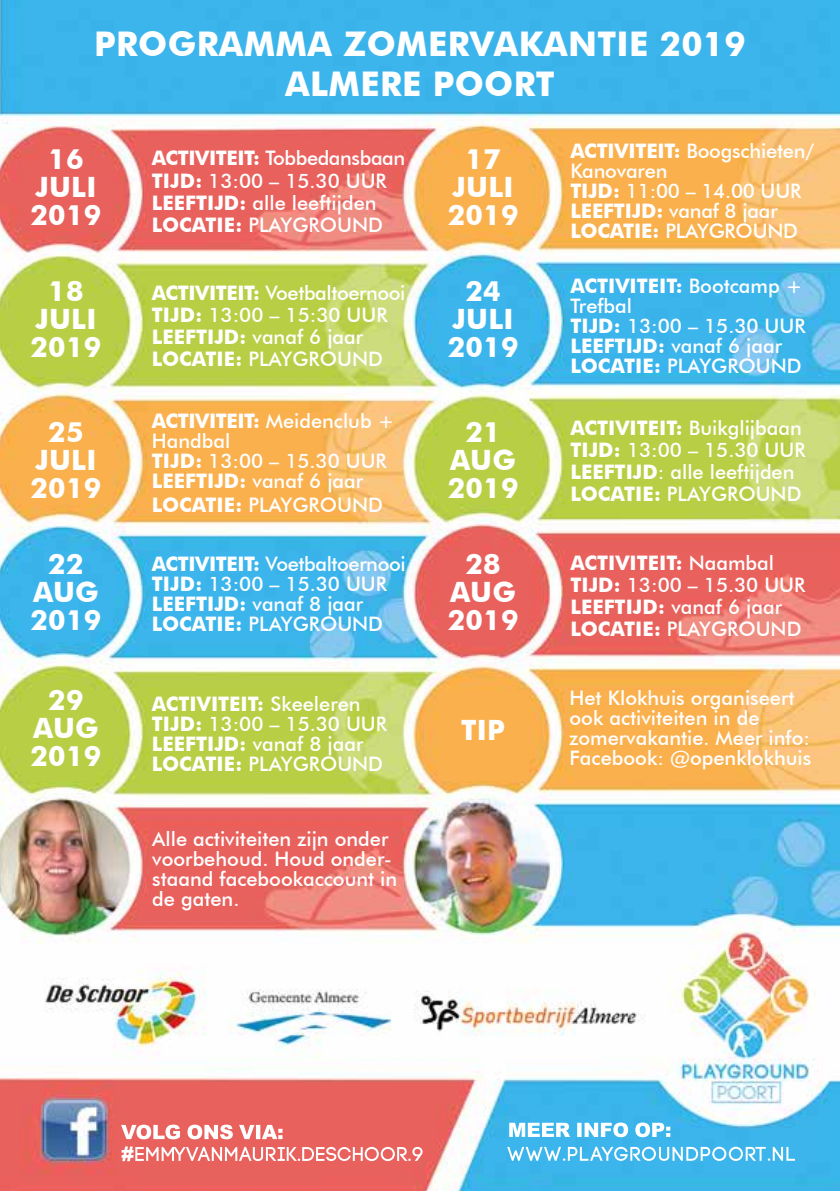
<style>
.page{position:relative;width:840px;height:1191px;background:#fff}
.page>*{position:absolute;margin:0;border:0;box-sizing:border-box;transform-origin:0 0}
.t1{font:700 34px/40px "Futura BT";letter-spacing:.01em;color:#fff;text-align:center}
.t2{font:700 28px/28px "Futura BT";letter-spacing:.01em;color:#fff;text-align:center}
.t3{font:500 20px/20px "Futura BT";color:#fff}
.s1{font-weight:700}
</style>
<div class="page">
<img style="left:0;top:0;width:839px;height:1191px">
<img style="left:0;top:293px;width:1px;height:122px">
<svg style="left:507px;top:1146px;width:287px;height:15px"></svg>
<svg style="left:509px;top:1122px;width:161px;height:15px"></svg>
<svg style="left:121px;top:1146px;width:301px;height:15px"></svg>
<svg style="left:121px;top:1124px;width:161px;height:15px"></svg>
<h1 class="t1" style="left:94px;top:23px;width:652px">PROGRAMMA ZOMERVAKANTIE 2019<br>ALMERE POORT</h1>
<h2 class="t2" style="left:30px;top:145px;width:72px">16<br>JULI<br>2019</h2>
<h2 class="t2" style="left:30px;top:276px;width:72px">18<br>JULI<br>2019</h2>
<h2 class="t2" style="left:30px;top:418px;width:72px">25<br>JULI<br>2019</h2>
<h2 class="t2" style="left:30px;top:550px;width:72px">22<br>AUG<br>2019</h2>
<h2 class="t2" style="left:30px;top:686px;width:72px">29<br>AUG<br>2019</h2>
<p class="t3" style="left:152px;top:147px;width:255px;line-height:22px"><span class="s1">ACTIVITEIT:</span> Tobbedansbaan<br><span class="s1">TIJD:</span> 13:00 – 15.30 UUR<br><span class="s1">LEEFTIJD:</span> alle leeftijden<br><span class="s1">LOCATIE:</span> PLAYGROUND</p>
<p class="t3" style="left:152px;top:282px;width:255px;line-height:22px"><span class="s1">ACTIVITEIT:</span> Voetbaltoernooi<br><span class="s1">TIJD:</span> 13:00 – 15:30 UUR<br><span class="s1">LEEFTIJD:</span> vanaf 6 jaar<br><span class="s1">LOCATIE:</span> PLAYGROUND</p>
<p class="t3" style="left:152px;top:410px;width:244px"><span class="s1">ACTIVITEIT:</span> Meidenclub +<br>Handbal<br><span class="s1">TIJD:</span> 13:00 – 15.30 UUR<br><span class="s1">LEEFTIJD:</span> vanaf 6 jaar</p>
<p class="t3" style="left:152px;top:494px;width:232px"><span class="s1">LOCATIE:</span> PLAYGROUND</p>
<p class="t3" style="left:152px;top:554px;width:255px"><span class="s1">ACTIVITEIT:</span> Voetbaltoernooi<br><span class="s1">TIJD:</span> 13:00 – 15.30 UUR<br><span class="s1">LEEFTIJD:</span> vanaf 8 jaar<br><span class="s1">LOCATIE:</span> PLAYGROUND</p>
<p class="t3" style="left:152px;top:694px;width:236px"><span class="s1">ACTIVITEIT:</span> Skeeleren<br><span class="s1">TIJD:</span> 13:00 – 15.30 UUR<br><span class="s1">LEEFTIJD:</span> vanaf 8 jaar<br><span class="s1">LOCATIE:</span> PLAYGROUND</p>
<p class="t3" style="left:152px;top:828px;width:246px">Alle activiteiten zijn onder voorbehoud. Houd onder&shy;staand facebookaccount in de gaten.</p>
<h2 class="t2" style="left:447px;top:145px;width:72px">17<br>JULI<br>2019</h2>
<h2 class="t2" style="left:447px;top:276px;width:72px">24<br>JULI<br>2019</h2>
<h2 class="t2" style="left:447px;top:418px;width:72px">21<br>AUG<br>2019</h2>
<h2 class="t2" style="left:447px;top:550px;width:72px">28<br>AUG<br>2019</h2>
<h2 class="t2" style="left:461px;top:716px;width:45px">TIP</h2>
<p class="t3" style="left:570px;top:141px;width:245px"><span class="s1">ACTIVITEIT:</span> Boogschieten/<br>Kanovaren<br><span class="s1">TIJD:</span> 11:00 – 14.00 UUR<br><span class="s1">LEEFTIJD:</span> vanaf 8 jaar<br><span class="s1">LOCATIE:</span> PLAYGROUND</p>
<p class="t3" style="left:570px;top:276px;width:236px"><span class="s1">ACTIVITEIT:</span> Bootcamp +<br>Trefbal<br><span class="s1">TIJD:</span> 13:00 – 15.30 UUR<br><span class="s1">LEEFTIJD:</span> vanaf 6 jaar<br><span class="s1">LOCATIE:</span> PLAYGROUND</p>
<p class="t3" style="left:570px;top:416px;width:236px;line-height:22px"><span class="s1">ACTIVITEIT:</span> Buikglijbaan<br><span class="s1">TIJD:</span> 13:00 – 15.30 UUR<br><span class="s1">LEEFTIJD</span>: alle leeftijden<br><span class="s1">LOCATIE:</span> PLAYGROUND</p>
<p class="t3" style="left:570px;top:551px;width:236px;line-height:22px"><span class="s1">ACTIVITEIT:</span> Naambal<br><span class="s1">TIJD:</span> 13:00 – 15.30 UUR<br><span class="s1">LEEFTIJD:</span> vanaf 6 jaar<br><span class="s1">LOCATIE:</span> PLAYGROUND</p>
<p class="t3" style="left:569px;top:688px;width:243px">Het Klokhuis organiseert ook activiteiten in de zomervakantie. Meer info:<br>Facebook: @openklokhuis</p>
</div>
